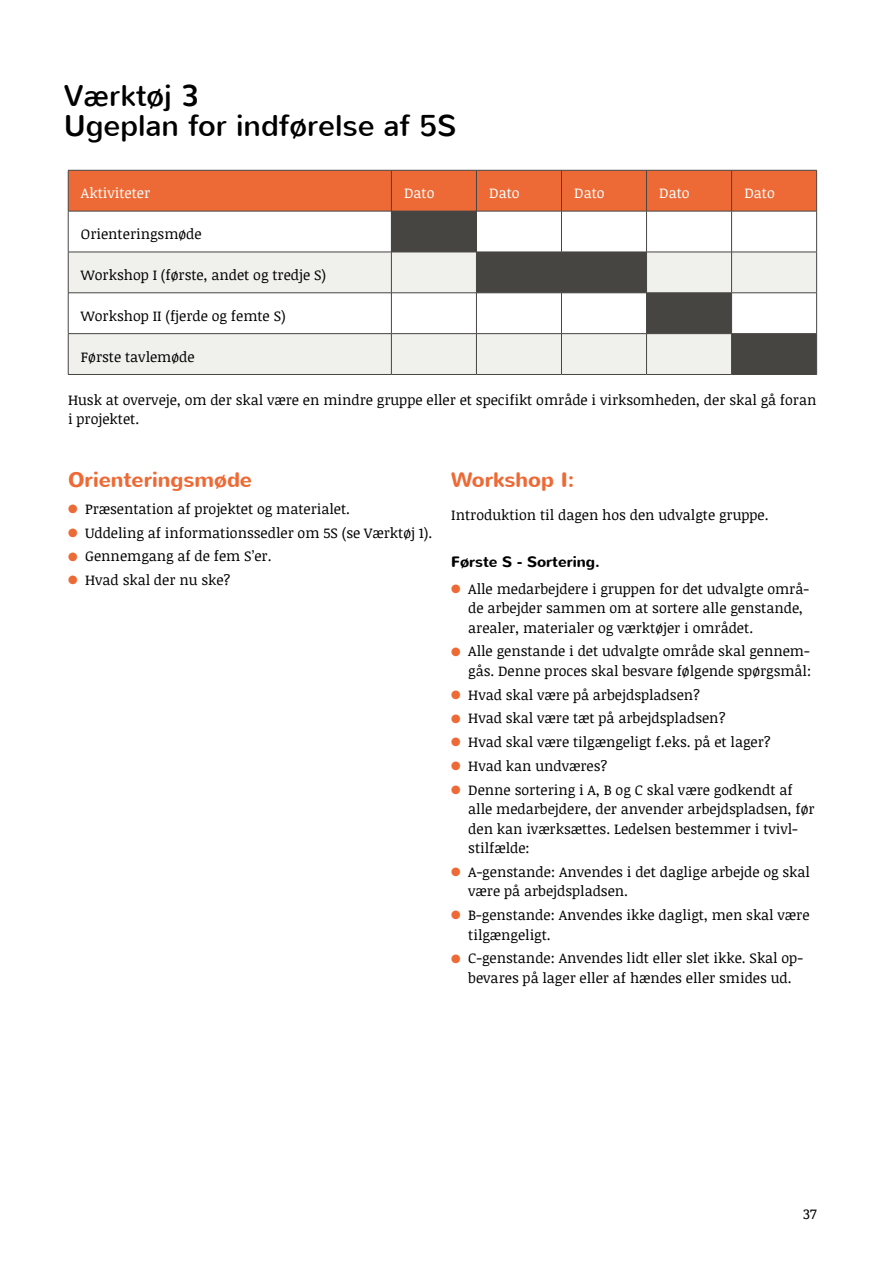
<style>
.page{position:relative;width:893px;height:1263px;background:#fff}
.page>*{position:absolute;margin:0;border:0;box-sizing:border-box;transform-origin:0 0}
.t1{font:30px/30px "Nunito";color:#000}
.t2{font:700 21px "Nunito";color:#ed6a36}
.t3{font:700 15px "Nunito";color:#000}
.t4{font:14.25px/19.5px "Noticia Text";color:#000}
.t5{font:14.25px "Noticia Text";color:#fff}
.s1{color:#ed6a36}
</style>
<div class="page">
<div style="left:69px;top:171px;width:747px;height:40px;background:#ed6a36"></div>
<svg style="left:69px;top:212px;width:747px;height:40px"></svg>
<div style="left:391px;top:211px;width:85px;height:41px;background:#474542"></div>
<svg style="left:69px;top:253px;width:407px;height:121px;fill:#f0f0ed"></svg>
<svg style="left:477px;top:253px;width:339px;height:121px"></svg>
<hr style="left:68px;top:170px;width:323px;height:1px;background:#474542">
<hr style="left:68px;top:170px;width:1px;height:41px;background:#474542">
<hr style="left:391px;top:170px;width:85px;height:1px;background:#474542">
<hr style="left:391px;top:170px;width:1px;height:41px;background:#474542">
<hr style="left:476px;top:170px;width:85px;height:1px;background:#474542">
<hr style="left:476px;top:170px;width:1px;height:41px;background:#474542">
<hr style="left:561px;top:170px;width:85px;height:1px;background:#474542">
<hr style="left:561px;top:170px;width:1px;height:41px;background:#474542">
<hr style="left:646px;top:170px;width:86px;height:1px;background:#474542">
<hr style="left:646px;top:170px;width:1px;height:41px;background:#474542">
<hr style="left:732px;top:170px;width:85px;height:1px;background:#474542">
<hr style="left:731px;top:170px;width:1px;height:41px;background:#474542">
<hr style="left:816px;top:170px;width:1px;height:41px;background:#474542">
<hr style="left:68px;top:211px;width:323px;height:1px;background:#474542">
<hr style="left:68px;top:211px;width:1px;height:41px;background:#474542">
<hr style="left:476px;top:211px;width:85px;height:1px;background:#474542">
<hr style="left:476px;top:211px;width:1px;height:41px;background:#474542">
<hr style="left:561px;top:211px;width:85px;height:1px;background:#474542">
<hr style="left:561px;top:211px;width:1px;height:41px;background:#474542">
<hr style="left:646px;top:211px;width:86px;height:1px;background:#474542">
<hr style="left:646px;top:211px;width:1px;height:41px;background:#474542">
<hr style="left:732px;top:211px;width:85px;height:1px;background:#474542">
<hr style="left:731px;top:211px;width:1px;height:41px;background:#474542">
<hr style="left:816px;top:211px;width:1px;height:41px;background:#474542">
<hr style="left:68px;top:252px;width:323px;height:1px;background:#474542">
<hr style="left:68px;top:252px;width:1px;height:41px;background:#474542">
<hr style="left:391px;top:252px;width:85px;height:1px;background:#474542">
<hr style="left:391px;top:252px;width:1px;height:41px;background:#474542">
<hr style="left:476px;top:252px;width:85px;height:1px;background:#474542">
<hr style="left:476px;top:252px;width:1px;height:41px;background:#474542">
<hr style="left:561px;top:252px;width:85px;height:1px;background:#474542">
<hr style="left:646px;top:252px;width:86px;height:1px;background:#474542">
<hr style="left:646px;top:252px;width:1px;height:41px;background:#474542">
<hr style="left:732px;top:252px;width:85px;height:1px;background:#474542">
<hr style="left:731px;top:252px;width:1px;height:41px;background:#474542">
<hr style="left:816px;top:252px;width:1px;height:41px;background:#474542">
<hr style="left:68px;top:293px;width:323px;height:1px;background:#474542">
<hr style="left:68px;top:293px;width:1px;height:40px;background:#474542">
<hr style="left:391px;top:293px;width:85px;height:1px;background:#474542">
<hr style="left:391px;top:293px;width:1px;height:40px;background:#474542">
<hr style="left:476px;top:293px;width:85px;height:1px;background:#474542">
<hr style="left:476px;top:293px;width:1px;height:40px;background:#474542">
<hr style="left:561px;top:293px;width:85px;height:1px;background:#474542">
<hr style="left:561px;top:293px;width:1px;height:40px;background:#474542">
<hr style="left:646px;top:293px;width:86px;height:1px;background:#474542">
<hr style="left:646px;top:293px;width:1px;height:40px;background:#474542">
<hr style="left:732px;top:293px;width:85px;height:1px;background:#474542">
<hr style="left:731px;top:293px;width:1px;height:40px;background:#474542">
<hr style="left:816px;top:293px;width:1px;height:40px;background:#474542">
<hr style="left:68px;top:333px;width:323px;height:1px;background:#474542">
<hr style="left:68px;top:334px;width:1px;height:40px;background:#474542">
<hr style="left:391px;top:333px;width:85px;height:1px;background:#474542">
<hr style="left:391px;top:334px;width:1px;height:40px;background:#474542">
<hr style="left:476px;top:333px;width:85px;height:1px;background:#474542">
<hr style="left:476px;top:334px;width:1px;height:40px;background:#474542">
<hr style="left:561px;top:333px;width:85px;height:1px;background:#474542">
<hr style="left:561px;top:334px;width:1px;height:40px;background:#474542">
<hr style="left:646px;top:333px;width:86px;height:1px;background:#474542">
<hr style="left:646px;top:334px;width:1px;height:40px;background:#474542">
<hr style="left:732px;top:333px;width:85px;height:1px;background:#474542">
<hr style="left:731px;top:334px;width:1px;height:40px;background:#474542">
<hr style="left:816px;top:334px;width:1px;height:40px;background:#474542">
<hr style="left:68px;top:374px;width:323px;height:1px;background:#474542">
<hr style="left:391px;top:374px;width:85px;height:1px;background:#474542">
<hr style="left:476px;top:374px;width:85px;height:1px;background:#474542">
<hr style="left:561px;top:374px;width:85px;height:1px;background:#474542">
<hr style="left:646px;top:374px;width:86px;height:1px;background:#474542">
<hr style="left:732px;top:374px;width:85px;height:1px;background:#474542">
<h1 class="t1" style="left:64px;top:81px;width:394px">Værktøj 3<br>Ugeplan for indførelse af 5S</h1>
<p class="t5" style="left:81px;top:183px;width:71px">Aktiviteter</p>
<p class="t5" style="left:404px;top:183px;width:32px">Dato</p>
<p class="t5" style="left:489px;top:183px;width:32px">Dato</p>
<p class="t5" style="left:574px;top:183px;width:32px">Dato</p>
<p class="t5" style="left:659px;top:183px;width:32px">Dato</p>
<p class="t5" style="left:744px;top:183px;width:32px">Dato</p>
<p class="t4" style="left:81px;top:224px;width:122px">Orienteringsmøde</p>
<p class="t4" style="left:81px;top:265px;width:247px">Workshop I (første, andet og tredje S)</p>
<p class="t4" style="left:81px;top:306px;width:206px">Workshop II (fjerde og femte S)</p>
<p class="t4" style="left:81px;top:346px;width:115px">Første tavlemøde</p>
<p class="t4" style="left:68px;top:390px;width:750px">Husk at overveje, om der skal være en mindre gruppe eller et specifikt område i virksomheden, der skal gå foran i projektet.</p>
<h2 class="t2" style="left:68px;top:466px;width:186px">Orienteringsmøde</h2>
<p class="t4" style="left:68px;top:499px;width:284px"><span class="s1">●</span> Præsentation af projektet og materialet.</p>
<p class="t4" style="left:68px;top:522px;width:366px"><span class="s1">●</span> Uddeling af informationssedler om 5S (se Værktøj 1).</p>
<p class="t4" style="left:68px;top:546px;width:205px"><span class="s1">●</span> Gennemgang af de fem S’er.</p>
<p class="t4" style="left:68px;top:570px;width:164px"><span class="s1">●</span> Hvad skal der nu ske?</p>
<h2 class="t2" style="left:451px;top:466px;width:125px">Workshop I:</h2>
<p class="t4" style="left:451px;top:505px;width:319px">Introduktion til dagen hos den udvalgte gruppe.</p>
<p class="t3" style="left:451px;top:552px;width:150px">Første S - Sortering.</p>
<p class="t4" style="left:468px;top:578px;width:342px;text-indent:-17px"><span class="s1">●</span> Alle medarbejdere i gruppen for det udvalgte områ&shy;de arbejder sammen om at sortere alle genstande, arealer, materialer og værktøjer i området.</p>
<p class="t4" style="left:451px;top:641px;width:361px;text-align:right"><span class="s1">●</span> Alle genstande i det udvalgte område skal gennem&shy;gås. Denne proces skal besvare følgende spørgsmål:</p>
<p class="t4" style="left:451px;top:684px;width:251px"><span class="s1">●</span> Hvad skal være på arbejdspladsen?</p>
<p class="t4" style="left:451px;top:708px;width:276px"><span class="s1">●</span> Hvad skal være tæt på arbejdspladsen?</p>
<p class="t4" style="left:451px;top:732px;width:321px"><span class="s1">●</span> Hvad skal være tilgængeligt f.eks. på et lager?</p>
<p class="t4" style="left:451px;top:756px;width:158px"><span class="s1">●</span> Hvad kan undværes?</p>
<p class="t4" style="left:468px;top:779px;width:348px;text-indent:-17px"><span class="s1">●</span> Denne sortering i A, B og C skal være godkendt af alle medarbejdere, der anvender arbejdspladsen, før den kan iværksættes. Ledelsen bestemmer i tvivl&shy;stilfælde:</p>
<p class="t4" style="left:468px;top:862px;width:343px;text-indent:-17px"><span class="s1">●</span> A-genstande: Anvendes i det daglige arbejde og skal være på arbejdspladsen.</p>
<p class="t4" style="left:468px;top:905px;width:343px;text-indent:-17px"><span class="s1">●</span> B-genstande: Anvendes ikke dagligt, men skal være tilgængeligt.</p>
<p class="t4" style="left:451px;top:948px;width:353px;text-align:center"><span class="s1">●</span> C-genstande: Anvendes lidt eller slet ikke. Skal op&shy;bevares på lager eller af hændes eller smides ud.</p>
<p class="t4" style="left:803px;top:1203px;width:15px">37</p>
</div>
